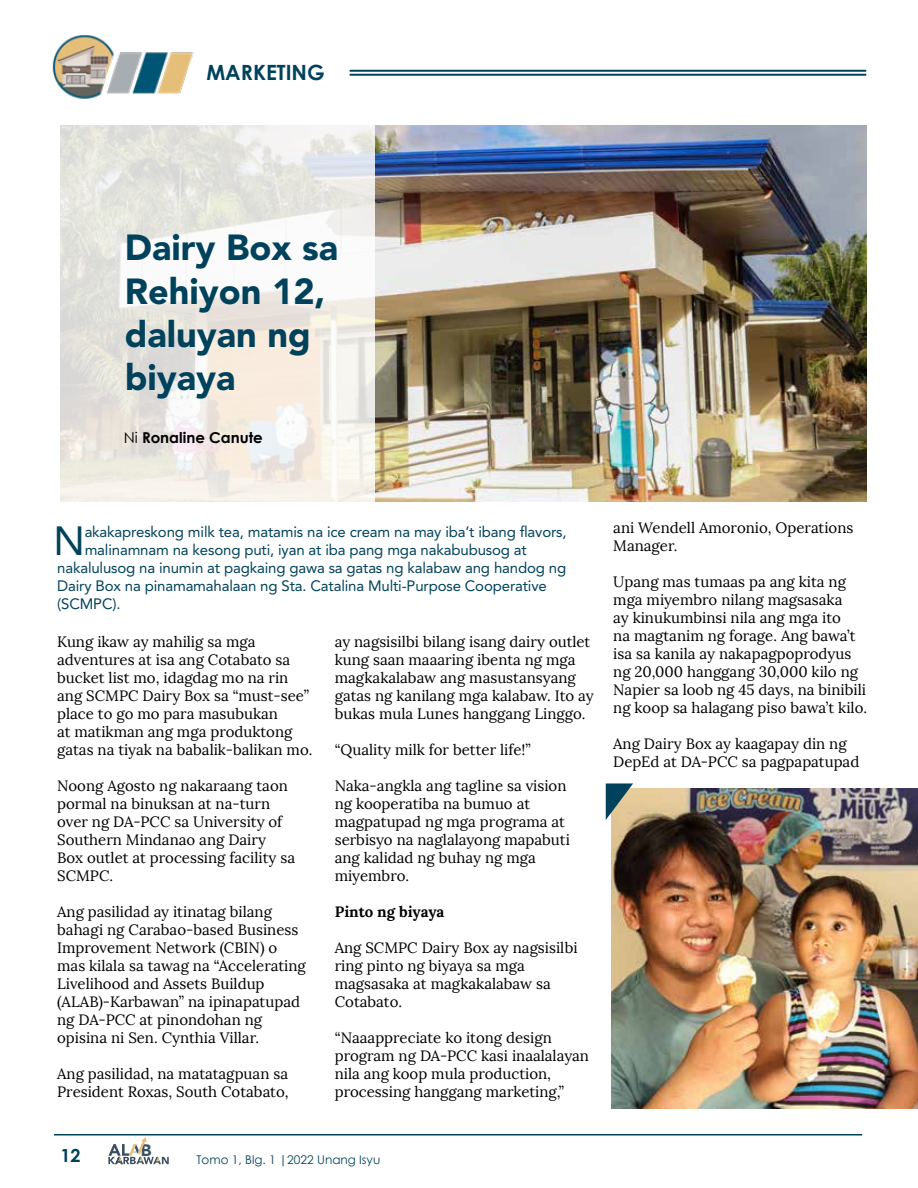
<style>
.page{position:relative;width:918px;height:1188px;background:#fff}
.page>*{position:absolute;margin:0;border:0;box-sizing:border-box;transform-origin:0 0}
.t1{font:40.35px "Avenir LT Std";color:#00425b}
.t2{font:900 36px/43.2px "Avenir LT Std";color:#00425b}
.t3{font:700 21px "Century Gothic";color:#00425b}
.t4{font:700 18px "Century Gothic";color:#00425b}
.t5{font:900 16.5px "Avenir LT Std";color:#3b4f63}
.t6{font:15px/18px "Lora";color:#000}
.t7{font:15px "Avenir LT Std";letter-spacing:-.01em;color:#00425b}
.t8{font:700 15px "Century Gothic";color:#000}
.t9{font:700 15px "Lora";color:#000}
.t10{font:12px "Century Gothic";color:#00425b}
.s1{font-weight:400}
</style>
<div class="page">
<svg style="left:108px;top:1137px;width:61px;height:27px"></svg>
<hr style="left:54px;top:1134px;width:808px;height:2px;background:#00425b">
<img style="left:612px;top:788px;width:306px;height:320px">
<img style="left:375px;top:126px;width:491px;height:376px">
<hr style="left:350px;top:70px;width:516px;height:2px;background:#00425b">
<hr style="left:350px;top:74px;width:516px;height:2px;background:#00425b">
<svg style="left:60px;top:126px;width:315px;height:376px"></svg>
<img style="left:52px;top:34px;width:142px;height:65px">
<svg style="left:606px;top:783px;width:27px;height:37px"></svg>
<h3 class="t3" style="left:206px;top:57px;width:120px">MARKETING</h3>
<h2 class="t2" style="left:125px;top:226px;width:215px">Dairy Box sa<br>Rehiyon 12, daluyan ng biyaya</h2>
<p class="t8" style="left:124px;top:426px;width:141px"><span class="s1">Ni</span> Ronaline Canute</p>
<h1 class="t1" style="left:54px;top:518px;width:33px">N</h1>
<p class="t7" style="left:85px;top:523px;width:483px">akakapreskong milk tea, matamis na ice cream na may iba’t ibang flavors,</p>
<p class="t7" style="left:85px;top:541px;width:444px">malinamnam na kesong puti, iyan at iba pang mga nakabubusog at</p>
<p class="t7" style="left:57px;top:559px;width:511px">nakalulusog na inumin at pagkaing gawa sa gatas ng kalabaw ang handog ng</p>
<p class="t7" style="left:57px;top:577px;width:491px">Dairy Box na pinamamahalaan ng Sta. Catalina Multi-Purpose Cooperative</p>
<p class="t7" style="left:57px;top:595px;width:65px">(SCMPC).</p>
<p class="t6" style="left:57px;top:633px;width:257px">Kung ikaw ay mahilig sa mga adventures at isa ang Cotabato sa bucket list mo, idagdag mo na rin ang SCMPC Dairy Box sa “must-see” place to go mo para masubukan<br>at matikman ang mga produktong gatas na tiyak na babalik-balikan mo.</p>
<p class="t6" style="left:57px;top:777px;width:239px">Noong Agosto ng nakaraang taon pormal na binuksan at na-turn over ng DA-PCC sa University of<br>Southern Mindanao ang Dairy<br>Box outlet at processing facility sa<br>SCMPC.</p>
<p class="t6" style="left:57px;top:903px;width:250px">Ang pasilidad ay itinatag bilang bahagi ng Carabao-based Business<br>Improvement Network (CBIN) o mas kilala sa tawag na “Accelerating<br>Livelihood and Assets Buildup (ALAB)-Karbawan” na ipinapatupad ng DA-PCC at pinondohan ng opisina ni Sen. Cynthia Villar.</p>
<p class="t6" style="left:57px;top:1065px;width:233px">Ang pasilidad, na matatagpuan sa<br>President Roxas, South Cotabato,</p>
<p class="t6" style="left:335px;top:633px;width:261px">ay nagsisilbi bilang isang dairy outlet kung saan maaaring ibenta ng mga magkakalabaw ang masustansyang gatas ng kanilang mga kalabaw. Ito ay bukas mula Lunes hanggang Linggo.</p>
<p class="t6" style="left:335px;top:741px;width:198px">“Quality milk for better life!”</p>
<p class="t6" style="left:335px;top:777px;width:237px">Naka-angkla ang tagline sa vision ng kooperatiba na bumuo at magpatupad ng mga programa at serbisyo na naglalayong mapabuti ang kalidad ng buhay ng mga miyembro.</p>
<p class="t9" style="left:335px;top:902px;width:111px">Pinto ng biyaya</p>
<p class="t6" style="left:335px;top:939px;width:245px">Ang SCMPC Dairy Box ay nagsisilbi ring pinto ng biyaya sa mga magsasaka at magkakalabaw sa<br>Cotabato.</p>
<p class="t6" style="left:335px;top:1029px;width:256px">“Naaappreciate ko itong design program ng DA-PCC kasi inaalalayan nila ang koop mula production, processing hanggang marketing,”</p>
<p class="t5" style="left:141px;top:1140px;width:12px">B</p>
<p class="t4" style="left:60px;top:1142px;width:22px">12</p>
<p class="t10" style="left:196px;top:1151px;width:185px">Tomo 1, Blg. 1 |2022 Unang Isyu</p>
<p class="t6" style="left:613px;top:518px;width:242px">ani Wendell Amoronio, Operations<br>Manager.</p>
<p class="t6" style="left:613px;top:572px;width:255px">Upang mas tumaas pa ang kita ng mga miyembro nilang magsasaka<br>ay kinukumbinsi nila ang mga ito<br>na magtanim ng forage. Ang bawa’t isa sa kanila ay nakapagpoprodyus ng 20,000 hanggang 30,000 kilo ng Napier sa loob ng 45 days, na binibili ng koop sa halagang piso bawa’t kilo.</p>
<p class="t6" style="left:613px;top:734px;width:248px">Ang Dairy Box ay kaagapay din ng<br>DepEd at DA-PCC sa pagpapatupad</p>
</div>
